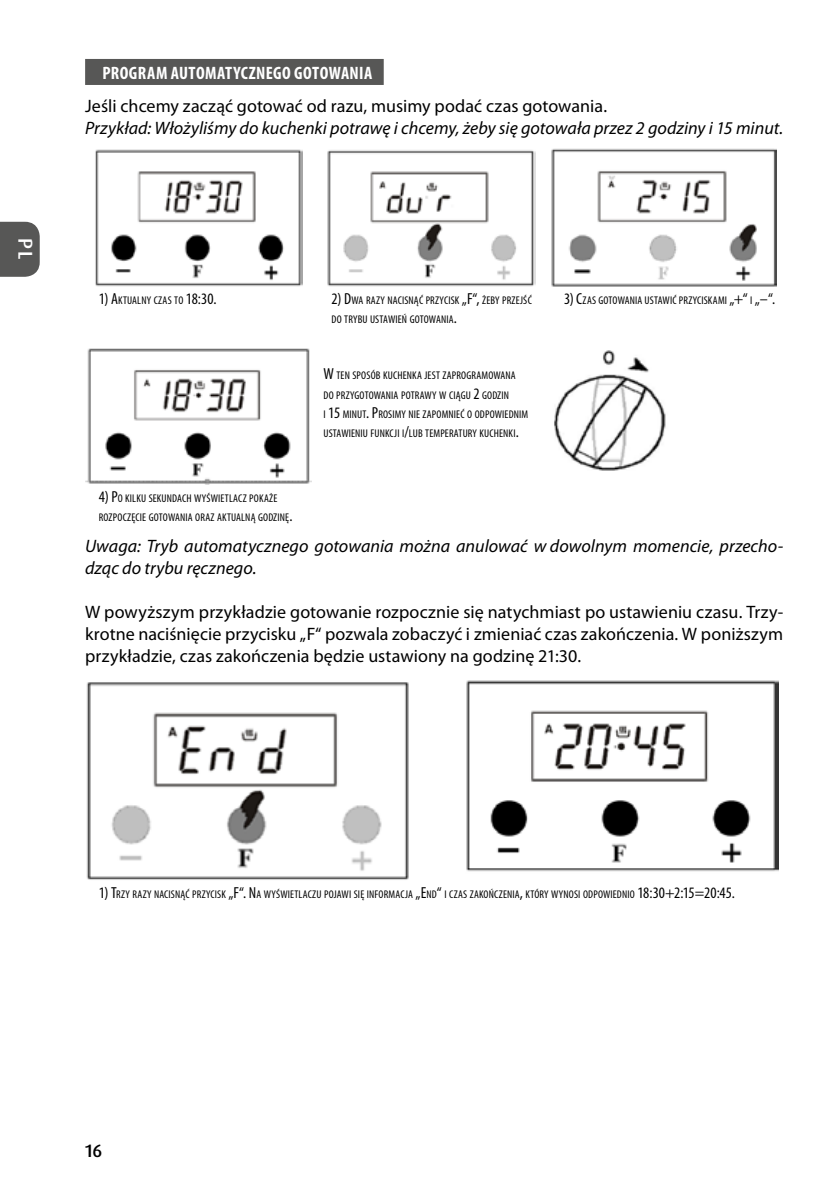
<style>
.page{position:relative;width:840px;height:1191px;background:#fff}
.page>*{position:absolute;margin:0;border:0;box-sizing:border-box;transform-origin:0 0}
.t1{font:500 20px "Dax Pro";color:#fff}
.t2{font:18px/22px "Myriad Pro";letter-spacing:.005em;color:#000;text-align:justify}
.t3{font:italic 18px/22px "Myriad Pro";color:#000}
.t4{font:700 condensed 18px "Myriad Pro";letter-spacing:.02em;color:#fff}
.t5{font:500 18px "Dax Pro";color:#000}
.t6{font:condensed 11.2px/19.2px "Myriad Pro";letter-spacing:.015em;color:#000}
.s1{font-size:16px}
</style>
<div class="page">
<svg style="left:0;top:222px;width:40px;height:55px;background:#5f5f5e"></svg>
<div style="left:85px;top:59px;width:298px;height:26px;background:#575756"></div>
<img style="left:95px;top:149px;width:207px;height:138px">
<img style="left:327px;top:150px;width:208px;height:137px">
<img style="left:551px;top:148px;width:224px;height:139px">
<img style="left:85px;top:348px;width:226px;height:137px">
<img style="left:554px;top:350px;width:112px;height:121px">
<img style="left:86px;top:682px;width:323px;height:198px">
<img style="left:466px;top:680px;width:312px;height:192px">
<h1 class="t1" style="left:38px;top:238px;width:23px;rotate:90deg">PL</h1>
<h2 class="t4" style="left:102px;top:61px;width:271px">PROGRAM AUTOMATYCZNEGO GOTOWANIA</h2>
<h2 class="t2" style="left:85px;top:95px;width:523px">Jeśli chcemy zacząć gotować od razu, musimy podać czas gotowania.</h2>
<h2 class="t3" style="left:85px;top:117px;width:699px">Przykład: Włożyliśmy do kuchenki potrawę i chcemy, żeby się gotowała przez 2 godziny i 15 minut.</h2>
<p class="t6" style="left:99px;top:290px;width:119px"><span class="s1">1) A</span>KTUALNY CZAS TO <span class="s1">18:30.</span></p>
<p class="t6" style="left:331px;top:290px;width:202px"><span class="s1">2) D</span>WA RAZY NACISNĄĆ PRZYCISK <span class="s1">„F“,</span> ŻEBY PRZEJŚĆ<br>DO TRYBU USTAWIEŃ GOTOWANIA<span class="s1">.</span></p>
<p class="t6" style="left:564px;top:290px;width:212px"><span class="s1">3) C</span>ZAS GOTOWANIA USTAWIĆ PRZYCISKAMI <span class="s1">„+“</span> I <span class="s1">„–“.</span></p>
<p class="t6" style="left:323px;top:366px;width:206px"><span class="s1">W</span> TEN SPOSÓB KUCHENKA JEST ZAPROGRAMOWANA DO PRZYGOTOWANIA POTRAWY W CIĄGU <span class="s1">2</span> GODZIN<br>I <span class="s1">15</span> MINUT<span class="s1">. P</span>ROSIMY NIE ZAPOMNIEĆ O ODPOWIEDNIM USTAWIENIU FUNKCJI I<span class="s1">/</span>LUB TEMPERATURY KUCHENKI<span class="s1">.</span></p>
<p class="t6" style="left:99px;top:488px;width:195px"><span class="s1">4) P</span>O KILKU SEKUNDACH WYŚWIETLACZ POKAŻE<br>ROZPOCZĘCIE GOTOWANIA ORAZ AKTUALNĄ GODZINĘ<span class="s1">.</span></p>
<h2 class="t3" style="left:85px;top:535px;width:699px">Uwaga: Tryb automatycznego gotowania można anulować w dowolnym momencie, przecho&shy;dząc do trybu ręcznego.</h2>
<p class="t2" style="left:85px;top:601px;width:699px">W powyższym przykładzie gotowanie rozpocznie się natychmiast po ustawieniu czasu. Trzy&shy;krotne naciśnięcie przycisku „F“ pozwala zobaczyć i zmieniać czas zakończenia. W poniższym przykładzie, czas zakończenia będzie ustawiony na godzinę 21:30.</p>
<p class="t6" style="left:99px;top:884px;width:637px"><span class="s1">1) T</span>RZY RAZY NACISNĄĆ PRZYCISK <span class="s1">„F“. N</span>A WYŚWIETLACZU POJAWI SIĘ INFORMACJA <span class="s1">„E</span>ND<span class="s1">“</span> I CZAS ZAKOŃCZENIA<span class="s1">,</span> KTÓRY WYNOSI ODPOWIEDNIO <span class="s1">18:30+2:15=20:45.</span></p>
<h2 class="t5" style="left:85px;top:1139px;width:19px">16</h2>
</div>
